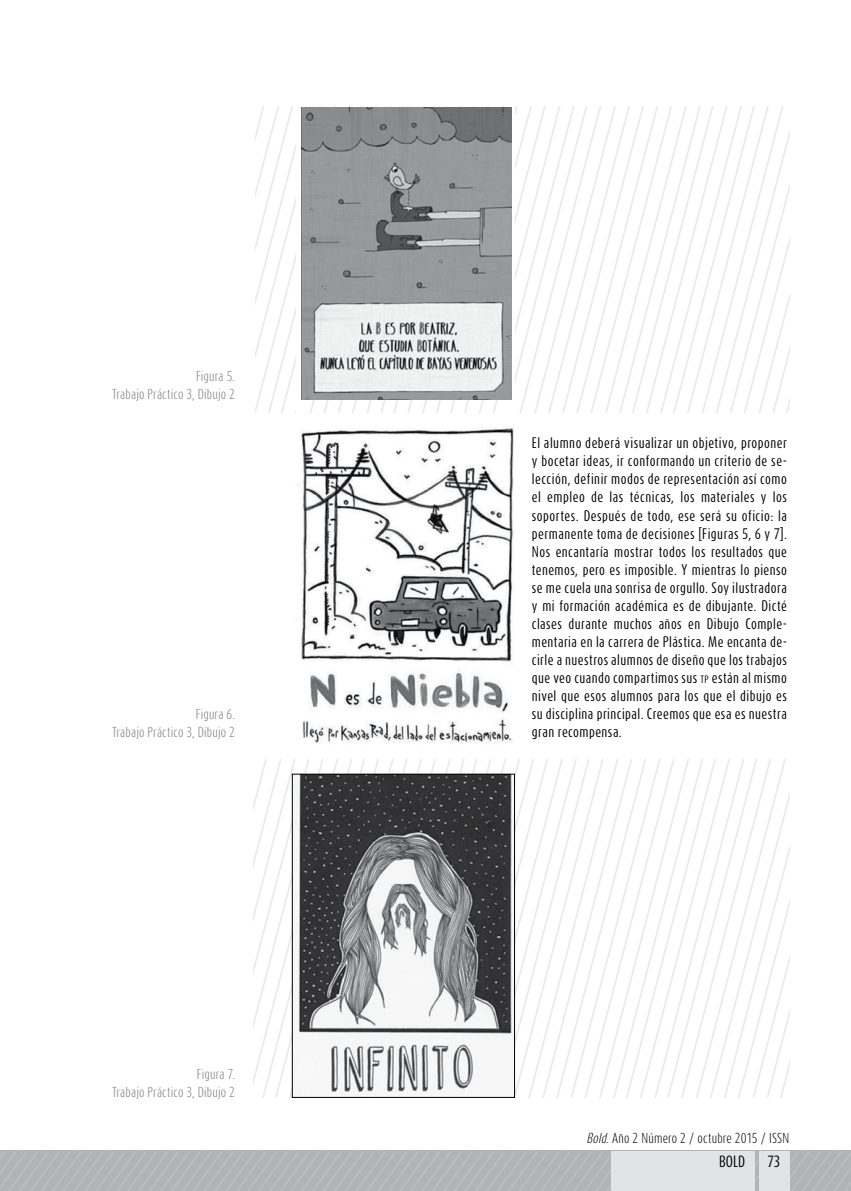
<style>
.page{position:relative;width:851px;height:1191px;background:#fff}
.page>*{position:absolute;margin:0;border:0;box-sizing:border-box;transform-origin:0 0}
.t1{font:13.5px "Dax Compact";color:#000}
.t2{font:13.5px "Dax Compact";color:#000}
.t3{font:12.75px/18px "Dax Compact";letter-spacing:.035em;color:#000;text-align:justify}
.t4{font:300 12px/18px "Dax Compact";letter-spacing:.015em;color:#797a7d;text-align:right}
.t5{font:300 12px "Dax Compact";letter-spacing:.015em;color:#000}
.s1{font-size:8.85px}
.s2{font-style:italic}
</style>
<div class="page">
<svg style="left:0;top:1150px;width:850px;height:41px;background:#b2b5b7"></svg>
<div style="left:759px;top:1151px;width:31px;height:40px;background:#e2e3e4"></div>
<div style="left:611px;top:1151px;width:143px;height:40px;background:#e2e3e4"></div>
<svg style="left:256px;top:106px;width:13px;height:306px"></svg>
<svg style="left:269px;top:106px;width:14px;height:306px"></svg>
<svg style="left:283px;top:106px;width:13px;height:306px"></svg>
<svg style="left:521px;top:106px;width:14px;height:306px"></svg>
<svg style="left:535px;top:106px;width:254px;height:306px"></svg>
<svg style="left:256px;top:760px;width:13px;height:337px"></svg>
<svg style="left:269px;top:760px;width:14px;height:337px"></svg>
<svg style="left:283px;top:760px;width:14px;height:337px"></svg>
<svg style="left:507px;top:760px;width:14px;height:337px"></svg>
<svg style="left:521px;top:760px;width:14px;height:337px"></svg>
<svg style="left:535px;top:760px;width:254px;height:337px"></svg>
<svg style="left:511px;top:107px;width:1px;height:293px"></svg>
<svg style="left:301px;top:107px;width:1px;height:293px"></svg>
<img style="left:302px;top:107px;width:209px;height:293px">
<img style="left:294px;top:776px;width:218px;height:319px">
<div style="left:292px;top:774px;width:222px;height:323px;border:1px solid #000"></div>
<img style="left:297px;top:427px;width:217px;height:316px">
<p class="t4" style="left:112px;top:367px;width:124px">Figura 5.<br>Trabajo Práctico 3, Dibujo 2</p>
<p class="t4" style="left:112px;top:705px;width:124px">Figura 6.<br>Trabajo Práctico 3, Dibujo 2</p>
<p class="t4" style="left:112px;top:1064px;width:124px">Figura 7.<br>Trabajo Práctico 3, Dibujo 2</p>
<p class="t3" style="left:531px;top:434px;width:256px">El alumno deberá visualizar un objetivo, proponer y bocetar ideas, ir conformando un criterio de se&shy;lección, definir modos de representación así como el empleo de las técnicas, los materiales y los soportes. Después de todo, ese será su oficio: la permanente toma de decisiones [Figuras 5, 6 y 7].<br>Nos encantaría mostrar todos los resultados que tenemos, pero es imposible. Y mientras lo pienso se me cuela una sonrisa de orgullo. Soy ilustradora y mi formación académica es de dibujante. Dicté clases durante muchos años en Dibujo Comple&shy;mentaria en la carrera de Plástica. Me encanta de&shy;cirle a nuestros alumnos de diseño que los trabajos que veo cuando compartimos sus <span class="s1">tp</span> están al mismo nivel que esos alumnos para los que el dibujo es su disciplina principal. Creemos que esa es nuestra gran recompensa.</p>
<p class="t5" style="left:586px;top:1130px;width:204px"><span class="s2">Bold</span>. Año 2 Número 2 / octubre 2015 / ISSN</p>
<p class="t1" style="left:719px;top:1152px;width:27px">BOLD</p>
<p class="t2" style="left:767px;top:1152px;width:15px">73</p>
</div>
